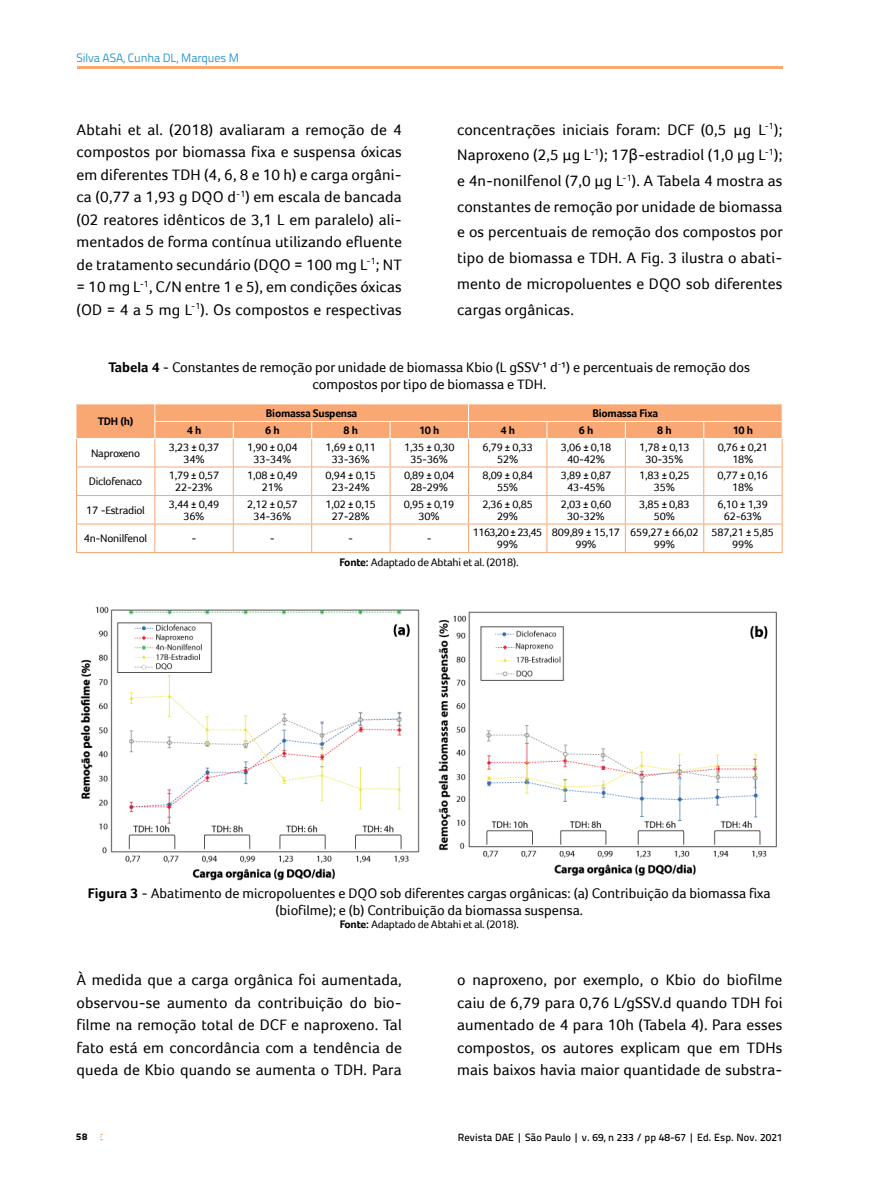
<style>
.page{position:relative;width:893px;height:1191px;background:#fff}
.page>*{position:absolute;margin:0;border:0;box-sizing:border-box;transform-origin:0 0}
.t1{font:15.75px/22.5px "Foco";letter-spacing:.01em;color:#000;text-align:justify}
.t2{font:14.25px/17.1px "Foco";color:#000;text-align:center}
.t3{font:300 12px "Titillium Text 22 L";letter-spacing:-.01em;color:#0083c6}
.t4{font:11.25px/12px "Foco";letter-spacing:-.02em;color:#000;text-align:center}
.t5{font:700 11.25px "Foco";letter-spacing:-.02em;color:#000}
.t6{font:11.25px/12px "Foco";letter-spacing:-.05em;color:#000;text-align:center}
.t7{font:500 10.5px "Titillium Text 22 L";letter-spacing:.01em;color:#000}
.t8{font:800 9.75px "Titillium Text 22 L";color:#000}
.s1{font-family:"Arial"}
.s2{font-weight:700}
</style>
<div class="page">
<hr style="left:76px;top:552px;width:79px;height:1px;background:#f9a773">
<hr style="left:155px;top:552px;width:78px;height:1px;background:#f9a773">
<hr style="left:233px;top:552px;width:79px;height:1px;background:#f9a773">
<hr style="left:312px;top:552px;width:78px;height:1px;background:#f9a773">
<hr style="left:390px;top:552px;width:78px;height:1px;background:#f9a773">
<hr style="left:468px;top:552px;width:79px;height:1px;background:#f9a773">
<hr style="left:547px;top:552px;width:78px;height:1px;background:#f9a773">
<hr style="left:625px;top:552px;width:79px;height:1px;background:#f9a773">
<hr style="left:704px;top:552px;width:78px;height:1px;background:#f9a773">
<svg style="left:76px;top:404px;width:707px;height:148px"></svg>
<hr style="left:468px;top:421px;width:79px;height:1px;background:#fff">
<hr style="left:547px;top:421px;width:78px;height:1px;background:#fff">
<hr style="left:625px;top:421px;width:79px;height:1px;background:#fff">
<hr style="left:704px;top:421px;width:78px;height:1px;background:#fff">
<img style="left:80px;top:606px;width:340px;height:274px">
<img style="left:438px;top:611px;width:339px;height:265px">
<hr style="left:77px;top:66px;width:705px;height:3px;background:#f9a773">
<p class="t3" style="left:77px;top:49px;width:164px">Silva ASA, Cunha DL, Marques M</p>
<p class="t1" style="left:77px;top:118px;width:327px">Abtahi et al. (2018) avaliaram a remoção de 4 compostos por biomassa fixa e suspensa óxicas em diferentes TDH (4, 6, 8 e 10 h) e carga orgâni&shy;ca (0,77 a 1,93 g DQO d<sup>-1</sup>) em escala de bancada (02 reatores idênticos de 3,1 L em paralelo) ali&shy;mentados de forma contínua utilizando efluente de tratamento secundário (DQO = 100 mg L<sup>-1</sup>; NT = 10 mg L<sup>-1</sup>, C/N entre 1 e 5), em condições óxicas (OD = 4 a 5 mg L<sup>-1</sup>). Os compostos e respectivas</p>
<p class="t1" style="left:457px;top:116px;width:327px;line-height:25.7px">concentrações iniciais foram: DCF (0,5 μg L<sup>-1</sup>); Naproxeno (2,5 μg L<sup>-1</sup>); 17<span class="s1">β</span>-estradiol (1,0 μg L<sup>-1</sup>); e 4n-nonilfenol (7,0 μg L<sup>-1</sup>). A Tabela 4 mostra as constantes de remoção por unidade de biomassa e os percentuais de remoção dos compostos por tipo de biomassa e TDH. A Fig. 3 ilustra o abati&shy;mento de micropoluentes e DQO sob diferentes cargas orgânicas.</p>
<p class="t2" style="left:108px;top:358px;width:643px"><span class="s2">Tabela 4</span> - Constantes de remoção por unidade de biomassa Kbio (L gSSV<sup>-</sup>¹ d<sup>-</sup>¹) e percentuais de remoção dos compostos por tipo de biomassa e TDH.</p>
<p class="t5" style="left:98px;top:415px;width:37px">TDH (h)</p>
<p class="t5" style="left:266px;top:406px;width:93px">Biomassa Suspensa</p>
<p class="t5" style="left:592px;top:406px;width:67px">Biomassa Fixa</p>
<p class="t5" style="left:187px;top:423px;width:16px">4 h</p>
<p class="t5" style="left:265px;top:423px;width:16px">6 h</p>
<p class="t5" style="left:344px;top:423px;width:16px">8 h</p>
<p class="t5" style="left:419px;top:423px;width:22px">10 h</p>
<p class="t5" style="left:500px;top:423px;width:16px">4 h</p>
<p class="t5" style="left:579px;top:423px;width:16px">6 h</p>
<p class="t5" style="left:657px;top:423px;width:16px">8 h</p>
<p class="t5" style="left:733px;top:423px;width:22px">10 h</p>
<p class="t4" style="left:91px;top:447px;width:51px">Naproxeno</p>
<p class="t4" style="left:169px;top:441px;width:52px">3,23 ± 0,37<br>34%</p>
<p class="t4" style="left:247px;top:441px;width:52px">1,90 ± 0,04<br>33-34%</p>
<p class="t4" style="left:326px;top:441px;width:52px">1,69 ± 0,11<br>33-36%</p>
<p class="t4" style="left:404px;top:441px;width:52px">1,35 ± 0,30<br>35-36%</p>
<p class="t4" style="left:482px;top:441px;width:52px">6,79 ± 0,33<br>52%</p>
<p class="t4" style="left:561px;top:441px;width:52px">3,06 ± 0,18<br>40-42%</p>
<p class="t4" style="left:639px;top:441px;width:52px">1,78 ± 0,13<br>30-35%</p>
<p class="t4" style="left:718px;top:441px;width:52px">0,76 ± 0,21<br>18%</p>
<p class="t4" style="left:89px;top:475px;width:55px">Diclofenaco</p>
<p class="t4" style="left:169px;top:469px;width:52px">1,79 ± 0,57<br>22-23%</p>
<p class="t4" style="left:247px;top:469px;width:52px">1,08 ± 0,49<br>21%</p>
<p class="t4" style="left:326px;top:469px;width:52px">0,94 ± 0,15<br>23-24%</p>
<p class="t4" style="left:404px;top:469px;width:52px">0,89 ± 0,04<br>28-29%</p>
<p class="t4" style="left:482px;top:469px;width:52px">8,09 ± 0,84<br>55%</p>
<p class="t4" style="left:561px;top:469px;width:52px">3,89 ± 0,87<br>43-45%</p>
<p class="t4" style="left:639px;top:469px;width:52px">1,83 ± 0,25<br>35%</p>
<p class="t4" style="left:718px;top:469px;width:52px">0,77 ± 0,16<br>18%</p>
<p class="t4" style="left:86px;top:504px;width:60px">17β-Estradiol</p>
<p class="t4" style="left:169px;top:498px;width:52px">3,44 ± 0,49<br>36%</p>
<p class="t4" style="left:247px;top:498px;width:52px">2,12 ± 0,57<br>34-36%</p>
<p class="t4" style="left:326px;top:498px;width:52px">1,02 ± 0,15<br>27-28%</p>
<p class="t4" style="left:404px;top:498px;width:52px">0,95 ± 0,19<br>30%</p>
<p class="t4" style="left:482px;top:498px;width:52px">2,36 ± 0,85<br>29%</p>
<p class="t4" style="left:561px;top:498px;width:52px">2,03 ± 0,60<br>30-32%</p>
<p class="t4" style="left:639px;top:498px;width:52px">3,85 ± 0,83<br>50%</p>
<p class="t4" style="left:718px;top:498px;width:52px">6,10 ± 1,39<br>62-63%</p>
<p class="t4" style="left:84px;top:532px;width:65px">4n-Nonilfenol</p>
<p class="t4" style="left:191px;top:532px;width:6px">-</p>
<p class="t4" style="left:270px;top:532px;width:6px">-</p>
<p class="t4" style="left:348px;top:532px;width:6px">-</p>
<p class="t4" style="left:427px;top:532px;width:6px">-</p>
<p class="t6" style="left:473px;top:526px;width:71px">1163,20 ± 23,45<br>99%</p>
<p class="t4" style="left:552px;top:526px;width:70px">809,89 ± 15,17<br>99%</p>
<p class="t4" style="left:630px;top:526px;width:70px">659,27 ± 66,02<br>99%</p>
<p class="t4" style="left:712px;top:526px;width:64px">587,21 ± 5,85<br>99%</p>
<p class="t4" style="left:340px;top:556px;width:181px"><span class="s2">Fonte:</span> Adaptado de Abtahi et al. (2018).</p>
<p class="t2" style="left:88px;top:884px;width:684px"><span class="s2">Figura 3</span> - Abatimento de micropoluentes e DQO sob diferentes cargas orgânicas: (a) Contribuição da biomassa fixa (biofilme); e (b) Contribuição da biomassa suspensa.</p>
<p class="t4" style="left:340px;top:918px;width:181px"><span class="s2">Fonte:</span> Adaptado de Abtahi et al. (2018).</p>
<p class="t1" style="left:77px;top:968px;width:327px">À medida que a carga orgânica foi aumentada, observou-se aumento da contribuição do bio&shy;filme na remoção total de DCF e naproxeno. Tal fato está em concordância com a tendência de queda de Kbio quando se aumenta o TDH. Para</p>
<p class="t1" style="left:457px;top:968px;width:327px">o naproxeno, por exemplo, o Kbio do biofilme caiu de 6,79 para 0,76 L/gSSV.d quando TDH foi aumentado de 4 para 10h (Tabela 4). Para esses compostos, os autores explicam que em TDHs mais baixos havia maior quantidade de substra-</p>
<p class="t8" style="left:76px;top:1129px;width:13px">58</p>
<p class="t7" style="left:458px;top:1129px;width:326px">Revista DAE | São Paulo | v. 69, n 233 / pp 48-67 | Ed. Esp. Nov. 2021</p>
</div>
